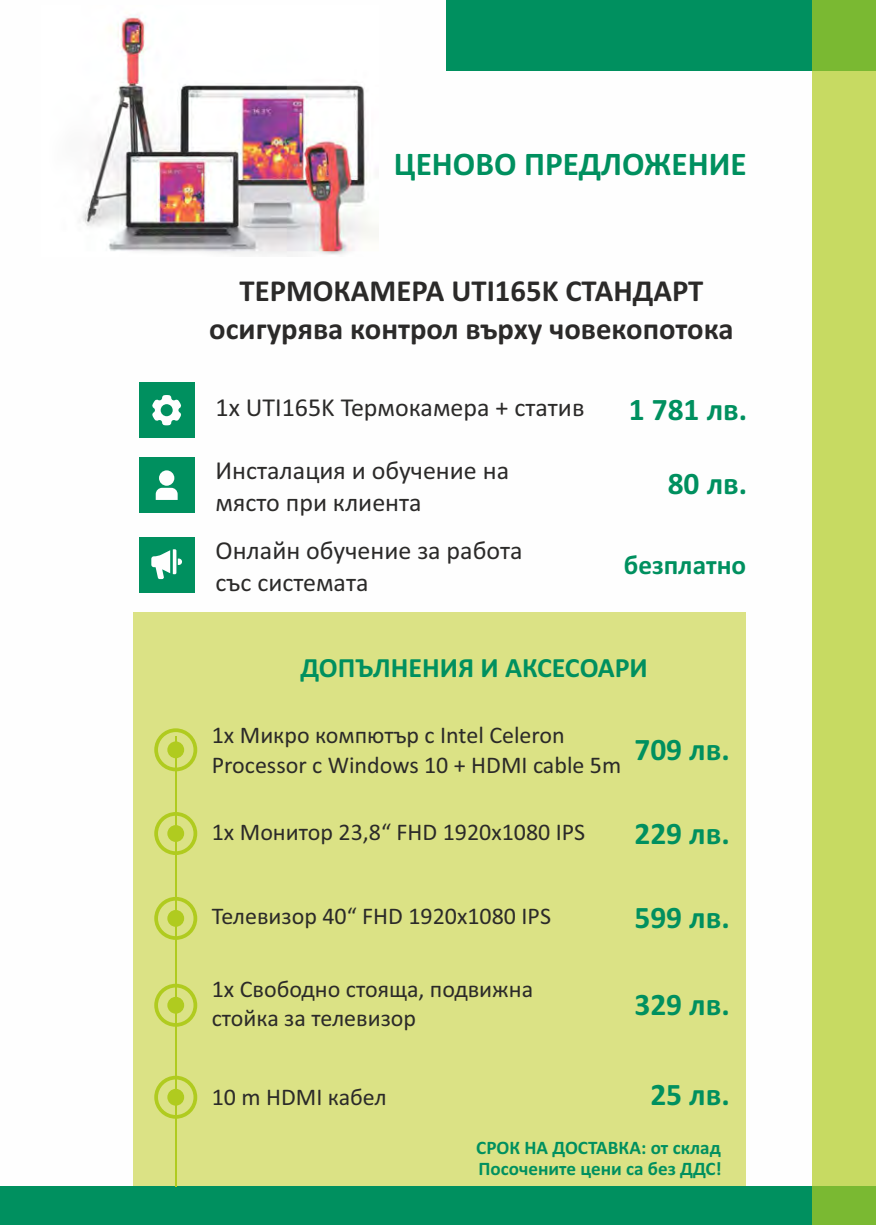
<style>
.page{position:relative;width:876px;height:1225px;background:#fff}
.page>*{position:absolute;margin:0;border:0;box-sizing:border-box;transform-origin:0 0}
.t1{font:700 33.2px "Calibri";color:#00905f}
.t2{font:700 31.4px "Calibri";color:#00905f}
.t3{font:700 30.8px/37.4px "Calibri";color:#2b2a29;text-align:center}
.t4{font:700 28px "Calibri";color:#00905f}
.t5{font:700 27.2px "Calibri";color:#00905f}
.t6{font:26px/31.8px "Calibri";color:#2b2a29}
.t7{font:24px/29.2px "Calibri";color:#2b2a29}
.t8{font:700 19.2px "Calibri";color:#00905f}
</style>
<div class="page">
<div style="left:446px;top:0;width:430px;height:71px;background:#00905f"></div>
<div style="left:133px;top:612px;width:612px;height:613px;background:#dbe285"></div>
<div style="left:0;top:1187px;width:876px;height:38px;background:#00905f"></div>
<div style="left:813px;top:0;width:63px;height:1225px;background:#b0cb1f;opacity:.7"></div>
<svg style="left:154px;top:728px;width:43px;height:43px"></svg>
<div style="left:167px;top:741px;width:17px;height:17px;background:#b0cb1f;border-radius:50%"></div>
<svg style="left:154px;top:812px;width:43px;height:43px"></svg>
<div style="left:167px;top:825px;width:17px;height:17px;background:#b0cb1f;border-radius:50%"></div>
<svg style="left:154px;top:897px;width:43px;height:43px"></svg>
<div style="left:167px;top:910px;width:17px;height:16px;background:#b0cb1f;border-radius:50%"></div>
<hr style="left:175px;top:736px;width:2px;height:451px;background:#b0cb1f">
<div style="left:139px;top:457px;width:55px;height:56px;background:#00905f"></div>
<svg style="left:156px;top:470px;width:22px;height:30px"></svg>
<div style="left:139px;top:537px;width:55px;height:55px;background:#00905f"></div>
<svg style="left:151px;top:549px;width:31px;height:30px"></svg>
<img style="left:79px;top:14px;width:299px;height:242px">
<div style="left:139px;top:382px;width:55px;height:56px;background:#00905f"></div>
<svg style="left:152px;top:395px;width:29px;height:30px"></svg>
<svg style="left:154px;top:983px;width:43px;height:43px"></svg>
<div style="left:167px;top:997px;width:17px;height:16px;background:#b0cb1f;border-radius:50%"></div>
<svg style="left:154px;top:1075px;width:43px;height:43px"></svg>
<div style="left:167px;top:1088px;width:17px;height:17px;background:#b0cb1f;border-radius:50%"></div>
<h1 class="t1" style="left:394px;top:150px;width:354px">ЦЕНОВО ПРЕДЛОЖЕНИЕ</h1>
<p class="t3" style="left:209px;top:275px;width:526px">ТЕРМОКАМЕРА UTI165K СТАНДАРТ осигурява контрол върху човекопотока</p>
<p class="t6" style="left:216px;top:394px;width:370px">1х UTI165K Термокамера + статив</p>
<p class="t6" style="left:216px;top:457px;width:295px">Инсталация и обучение на място при клиента</p>
<p class="t6" style="left:216px;top:536px;width:309px">Онлайн обучение за работа със системата</p>
<h2 class="t2" style="left:629px;top:396px;width:120px">1 781 лв.</h2>
<h2 class="t2" style="left:668px;top:471px;width:81px">80 лв.</h2>
<p class="t5" style="left:624px;top:554px;width:124px">безплатно</p>
<p class="t4" style="left:301px;top:656px;width:349px">ДОПЪЛНЕНИЯ И АКСЕСОАРИ</p>
<p class="t7" style="left:212px;top:722px;width:519px">1х Микро компютър с Intel Celeron<br>Processor с Windows 10 + HDMI cable 5m <sup>709</sup> <sup>лв.</sup></p>
<p class="t7" style="left:212px;top:819px;width:375px">1х Монитор 23,8“ FHD 1920x1080 IPS</p>
<h2 class="t2" style="left:634px;top:820px;width:97px">229 лв.</h2>
<p class="t7" style="left:212px;top:904px;width:341px">Телевизор 40“ FHD 1920x1080 IPS</p>
<h2 class="t2" style="left:634px;top:905px;width:97px">599 лв.</h2>
<p class="t7" style="left:212px;top:976px;width:323px">1х Свободно стояща, подвижна стойка за телевизор</p>
<h2 class="t2" style="left:634px;top:991px;width:97px">329 лв.</h2>
<p class="t7" style="left:212px;top:1084px;width:176px">10 m HDMI кабел</p>
<h2 class="t2" style="left:650px;top:1081px;width:81px">25 лв.</h2>
<p class="t8" style="left:476px;top:1139px;width:246px">СРОК НА ДОСТАВКА: от склад</p>
<p class="t8" style="left:479px;top:1160px;width:245px">Посочените цени са без ДДС!</p>
</div>
